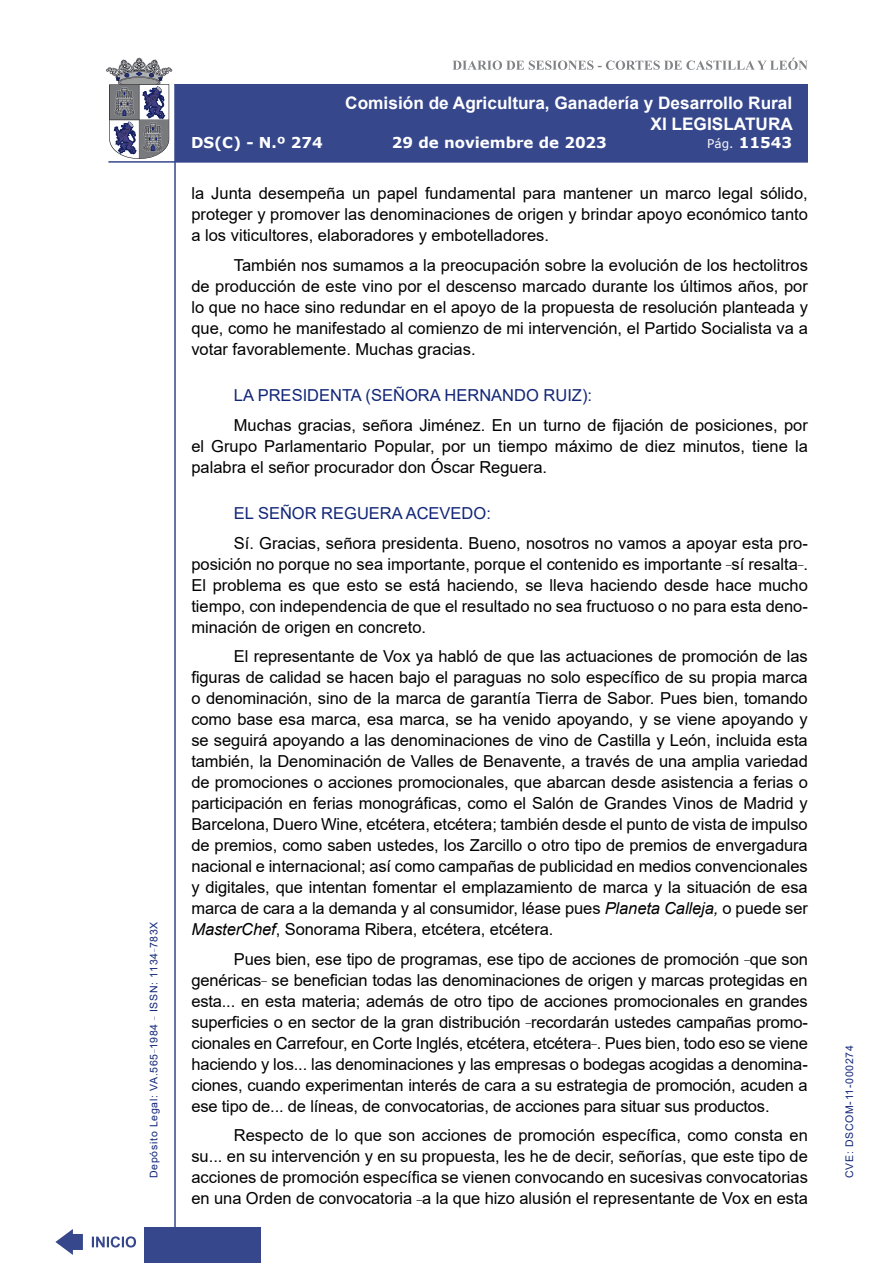
<style>
.page{position:relative;width:893px;height:1263px;background:#fff}
.page>*{position:absolute;margin:0;border:0;box-sizing:border-box;transform-origin:0 0}
.t1{font:700 17.25px/20.7px "Arial";color:#fff;text-align:right}
.t2{font:16.5px/21px "Arial";color:#000;text-align:justify}
.Orador{font:16.5px "Arial";color:#122678}
.t3{font:700 15px "Verdana";color:#fff}
.t4{font:10.5px "Arial";letter-spacing:.065em;color:#122678}
.s1{font-weight:400;font-size:12px}
.s2{font-style:italic}
</style>
<div class="page">
<svg style="left:452px;top:58px;width:356px;height:12px"></svg>
<hr style="left:174px;top:84px;width:2px;height:1179px;background:#36478c">
<div style="left:144px;top:1227px;width:117px;height:36px;background:#36478c"></div>
<div style="left:175px;top:84px;width:633px;height:78px;background:#36478c"></div>
<hr style="left:108px;top:161px;width:700px;height:2px;background:#36478c">
<svg style="left:92px;top:1236px;width:44px;height:11px"></svg>
<svg style="left:55px;top:1229px;width:28px;height:26px"></svg>
<svg style="left:106px;top:58px;width:66px;height:101px"></svg>
<p class="t4" style="left:146px;top:1178px;width:258px;rotate:-90deg">Depósito Legal: VA.565<sup>_</sup>1984 <sup>_</sup> ISSN: 1134<sup>_</sup>783X</p>
<p class="t1" style="left:345px;top:93px;width:449px">Comisión de Agricultura, Ganadería y Desarrollo Rural<br>XI LEGISLATURA</p>
<p class="t3" style="left:191px;top:132px;width:133px">DS(C) - N.º 274</p>
<p class="t3" style="left:392px;top:132px;width:216px">29 de noviembre de 2023</p>
<p class="t3" style="left:707px;top:132px;width:86px"><span class="s1">Pág.</span> 11543</p>
<p class="t2" style="left:191px;top:183px;width:618px">la Junta desempeña un papel fundamental para mantener un marco legal sólido, proteger y promover las denominaciones de origen y brindar apoyo económico tanto a los viticultores, elaboradores y embotelladores.</p>
<p class="t2" style="left:191px;top:254px;width:618px;text-indent:43px">También nos sumamos a la preocupación sobre la evolución de los hectolitros de producción de este vino por el descenso marcado durante los últimos años, por lo que no hace sino redundar en el apoyo de la propuesta de resolución planteada y que, como he manifestado al comienzo de mi intervención, el Partido Socialista va a votar favorablemente. Muchas gracias.</p>
<p class="Orador" style="left:234px;top:384px;width:360px">LA PRESIDENTA (SEÑORA HERNANDO RUIZ):</p>
<p class="t2" style="left:191px;top:414px;width:618px;text-indent:43px">Muchas gracias, señora Jiménez. En un turno de fijación de posiciones, por el Grupo Parlamentario Popular, por un tiempo máximo de diez minutos, tiene la palabra el señor procurador don Óscar Reguera.</p>
<p class="Orador" style="left:234px;top:502px;width:259px">EL SEÑOR REGUERA ACEVEDO:</p>
<p class="t2" style="left:191px;top:532px;width:618px;text-indent:43px">Sí. Gracias, señora presidenta. Bueno, nosotros no vamos a apoyar esta pro&shy;posición no porque no sea importante, porque el contenido es importante <sup>_</sup>sí resalta<sup>_</sup>.<br>El problema es que esto se está haciendo, se lleva haciendo desde hace mucho tiempo, con independencia de que el resultado no sea fructuoso o no para esta deno&shy;minación de origen en concreto.</p>
<p class="t2" style="left:191px;top:646px;width:618px;text-indent:43px">El representante de Vox ya habló de que las actuaciones de promoción de las figuras de calidad se hacen bajo el paraguas no solo específico de su propia marca o denominación, sino de la marca de garantía Tierra de Sabor. Pues bien, tomando como base esa marca, esa marca, se ha venido apoyando, y se viene apoyando y se seguirá apoyando a las denominaciones de vino de Castilla y León, incluida esta también, la Denominación de Valles de Benavente, a través de una amplia variedad de promociones o acciones promocionales, que abarcan desde asistencia a ferias o participación en ferias monográficas, como el Salón de Grandes Vinos de Madrid y Barcelona, Duero Wine, etcétera, etcétera; también desde el punto de vista de impulso de premios, como saben ustedes, los Zarcillo o otro tipo de premios de envergadura nacional e internacional; así como campañas de publicidad en medios convencionales y digitales, que intentan fomentar el emplazamiento de marca y la situación de esa marca de cara a la demanda y al consumidor, léase pues <span class="s2">Planeta Calleja,</span> o puede ser <span class="s2">MasterChef</span>, Sonorama Ribera, etcétera, etcétera.</p>
<p class="t2" style="left:191px;top:948px;width:618px;text-indent:43px">Pues bien, ese tipo de programas, ese tipo de acciones de promoción <sup>_</sup>que son genéricas<sup>_</sup> se benefician todas las denominaciones de origen y marcas protegidas en esta... en esta materia; además de otro tipo de acciones promocionales en grandes superficies o en sector de la gran distribución <sup>_</sup>recordarán ustedes campañas promo&shy;cionales en Carrefour, en Corte Inglés, etcétera, etcétera<sup>_</sup>. Pues bien, todo eso se viene haciendo y los... las denominaciones y las empresas o bodegas acogidas a denomina&shy;ciones, cuando experimentan interés de cara a su estrategia de promoción, acuden a ese tipo de... de líneas, de convocatorias, de acciones para situar sus productos.</p>
<p class="t2" style="left:191px;top:1125px;width:618px;text-indent:43px">Respecto de lo que son acciones de promoción específica, como consta en su... en su intervención y en su propuesta, les he de decir, señorías, que este tipo de acciones de promoción específica se vienen convocando en sucesivas convocatorias en una Orden de convocatoria <sup>_</sup>a la que hizo alusión el representante de Vox en esta</p>
<p class="t4" style="left:842px;top:1178px;width:134px;rotate:-90deg">CVE: DSCOM-11-000274</p>
</div>
